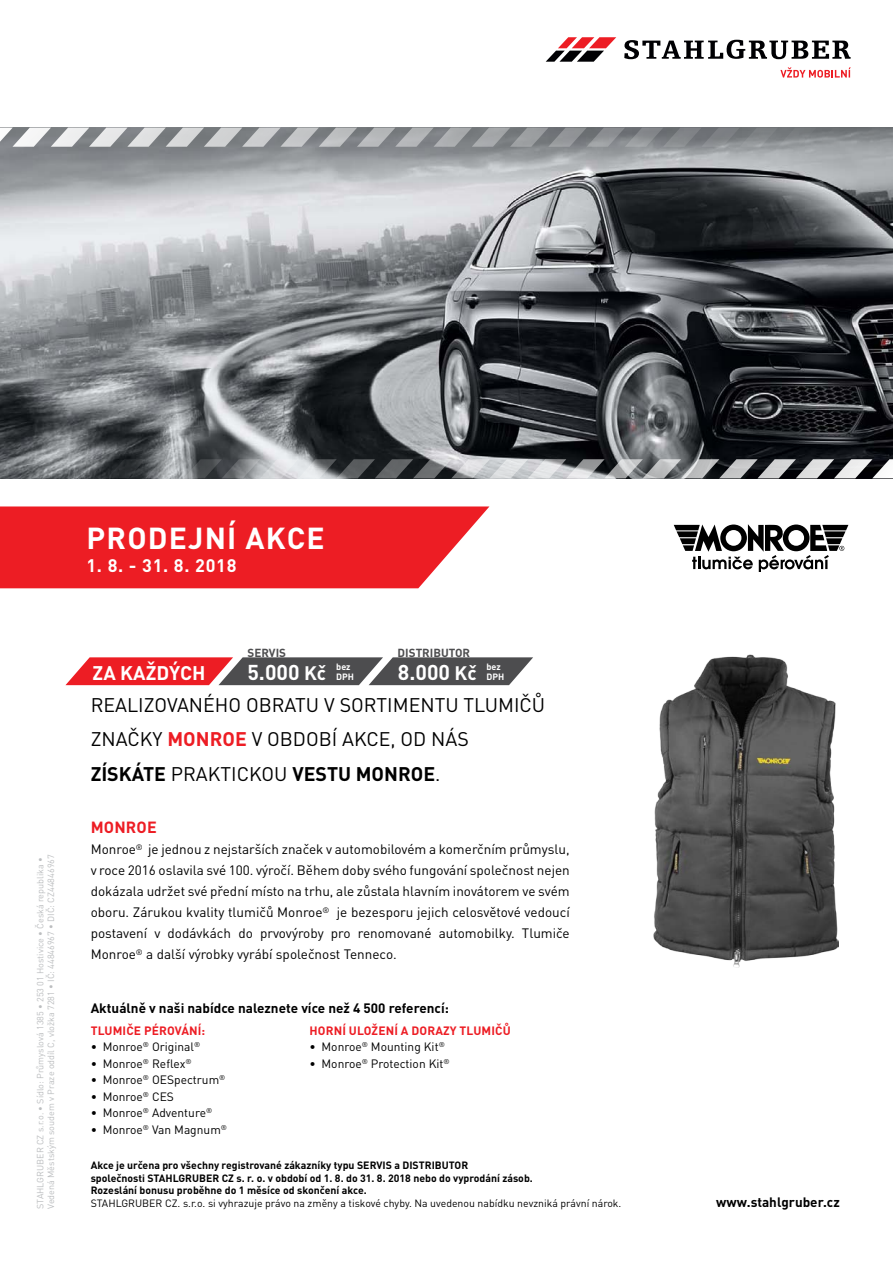
<style>
.page{position:relative;width:893px;height:1263px;background:#fff}
.page>*{position:absolute;margin:0;border:0;box-sizing:border-box;transform-origin:0 0}
.t1{font:700 30px "DIN Pro";letter-spacing:.04em;color:#fff}
.t2{font:700 21.3px "DIN Pro";color:#fff}
.t3{font:19.5px/34.5px "DIN Pro";color:#000}
.t4{font:700 19.5px "DIN Pro";color:#fff}
.t5{font:700 18px "DIN Pro";letter-spacing:.04em;color:#fff}
.t6{font:700 16.05px "DIN Pro";letter-spacing:.01em;color:#ed1d24}
.t7{font:13.5px/21px "DIN Pro";color:#000;text-align:justify}
.t8{font:700 13.5px "DIN Pro";color:#000}
.t9{font:12px "DIN Pro";color:#000}
.t10{font:700 12px "DIN Pro";letter-spacing:.01em;color:#ed1d24}
.t11{font:700 11.55px "DIN Pro";color:#4d4d4f}
.t12{font:700 10.5px/12.6px "DIN Pro";color:#000}
.t13{font:10.5px "DIN Pro";color:#000}
.t14{font:9px/10.8px "DIN Pro";color:#bcbec0}
.t15{font:700 9px/9.6px "DIN Pro";color:#fff}
.s1{font-size:19.35px}
.s2{font-weight:700;color:#ed1d24}
.s3{font-weight:700}
</style>
<div class="page">
<img style="left:0;top:147px;width:893px;height:312px">
<svg style="left:0;top:506px;width:489px;height:82px;background:#ee2e34"></svg>
<svg style="left:780px;top:67px;width:71px;height:11px"></svg>
<svg style="left:624px;top:40px;width:227px;height:19px"></svg>
<svg style="left:546px;top:37px;width:70px;height:25px"></svg>
<svg style="left:0;top:128px;width:893px;height:19px;background:#989b9d"></svg>
<svg style="left:0;top:459px;width:893px;height:19px;background:#838588"></svg>
<svg style="left:65px;top:657px;width:468px;height:28px;background:#905154"></svg>
<svg style="left:674px;top:524px;width:174px;height:48px"></svg>
<img style="left:653px;top:655px;width:186px;height:312px">
<p class="t14" style="left:34px;top:1209px;width:356px;rotate:-90deg">STAHLGRUBER CZ s.r.o. • Sídlo: Průmyslová 1385 • 253 01 Hostivice • Česká republika •<br>Vedená Městským soudem v Praze oddíl C, vložka 7281 • IČ: 44846967 • DIČ: CZ44846967</p>
<h1 class="t1" style="left:87px;top:518px;width:41px">prode</h1>
<h1 class="t1" style="left:188px;top:518px;width:117px">jní akce</h1>
<h3 class="t5" style="left:86px;top:553px;width:151px">1. 8. - 31. 8. 2018</h3>
<h3 class="t4" style="left:93px;top:659px;width:114px">ZA KAŽDÝCH</h3>
<p class="t11" style="left:248px;top:645px;width:40px">SERVIS</p>
<h2 class="t2" style="left:247px;top:657px;width:80px">5.000 <span class="s1">Kč</span></h2>
<p class="t15" style="left:336px;top:662px;width:19px">bez<br>DPH</p>
<p class="t11" style="left:398px;top:645px;width:74px">DISTRIBUTOR</p>
<h2 class="t2" style="left:398px;top:657px;width:80px">8.000 <span class="s1">Kč</span></h2>
<p class="t15" style="left:486px;top:662px;width:19px">bez<br>DPH</p>
<h3 class="t3" style="left:91px;top:686px;width:456px">REALIZOVANÉHO OBRATU V SORTIMENTU TLUMIČŮ<br>ZNAČKY <span class="s2">MONROE</span> V OBDOBÍ AKCE, OD NÁS<br><span class="s3">ZÍSKÁTE</span> PRAKTICKOU <span class="s3">VESTU MON ROE</span>.</h3>
<p class="t6" style="left:91px;top:817px;width:67px">MONROE</p>
<p class="t7" style="left:91px;top:838px;width:481px">Monroe<sup>®</sup> je jednou z nejstarších značek v automobilovém a komerčním průmyslu, v roce 2016 oslavila své 100. výročí. Během doby svého fungování společnost nejen dokázala udržet své přední místo na trhu, ale zůstala hlavním inovátorem ve svém oboru. Zárukou kvality tlumičů Monroe<sup>®</sup> je bezesporu jejich celosvětové vedoucí postavení v dodávkách do prvovýroby pro renomované automobilky. Tlumiče Monroe<sup>®</sup> a další výrobky vyrábí společnost Tenneco.</p>
<p class="t8" style="left:91px;top:999px;width:360px">Aktuálně v naši nabídce naleznete více než 4 500 referencí:</p>
<p class="t10" style="left:91px;top:1022px;width:15px">Tlumi</p>
<p class="t10" style="left:126px;top:1022px;width:41px">če pérov</p>
<p class="t10" style="left:181px;top:1022px;width:25px">ání:</p>
<p class="t9" style="left:91px;top:1038px;width:111px">• Monroe<sup>®</sup> Original<sup>®</sup></p>
<p class="t9" style="left:91px;top:1055px;width:102px">• Monroe<sup>®</sup> Reflex<sup>®</sup></p>
<p class="t9" style="left:91px;top:1071px;width:136px">• Monroe<sup>®</sup> OESpectrum<sup>®</sup></p>
<p class="t9" style="left:91px;top:1088px;width:85px">• Monroe<sup>®</sup> CES</p>
<p class="t9" style="left:91px;top:1104px;width:123px">• Monroe<sup>®</sup> Adventure<sup>®</sup></p>
<p class="t9" style="left:91px;top:1121px;width:138px">• Monroe<sup>®</sup> Van Magnum<sup>®</sup></p>
<p class="t10" style="left:310px;top:1022px;width:48px">Horní ulo</p>
<p class="t10" style="left:372px;top:1022px;width:49px">žení a doraz</p>
<p class="t10" style="left:450px;top:1022px;width:18px">y tlumi</p>
<p class="t10" style="left:495px;top:1022px;width:17px">čů</p>
<p class="t9" style="left:309px;top:1038px;width:137px">• Monroe<sup>®</sup> Mounting Kit<sup>®</sup></p>
<p class="t9" style="left:309px;top:1055px;width:142px">• Monroe<sup>®</sup> Protection Kit<sup>®</sup></p>
<p class="t12" style="left:91px;top:1158px;width:444px">Akce je určena pro všechny registrované zákazníky typu SERVIS a DISTRIBUTOR<br>společnosti STAHLGRUBER CZ s. r. o. v období od 1. 8. do 31. 8. 2018 nebo do vyprodání zásob.<br>Rozeslání bonusu proběhne do 1 měsíce od skončení akce.</p>
<p class="t13" style="left:91px;top:1196px;width:532px">STAHLGRUBER CZ. s.r.o. si vyhrazuje právo na změny a tiskové chyby. Na uvedenou nabídku nevzniká právní nárok.</p>
<p class="t8" style="left:716px;top:1193px;width:125px">www.stahlgruber.cz</p>
</div>
